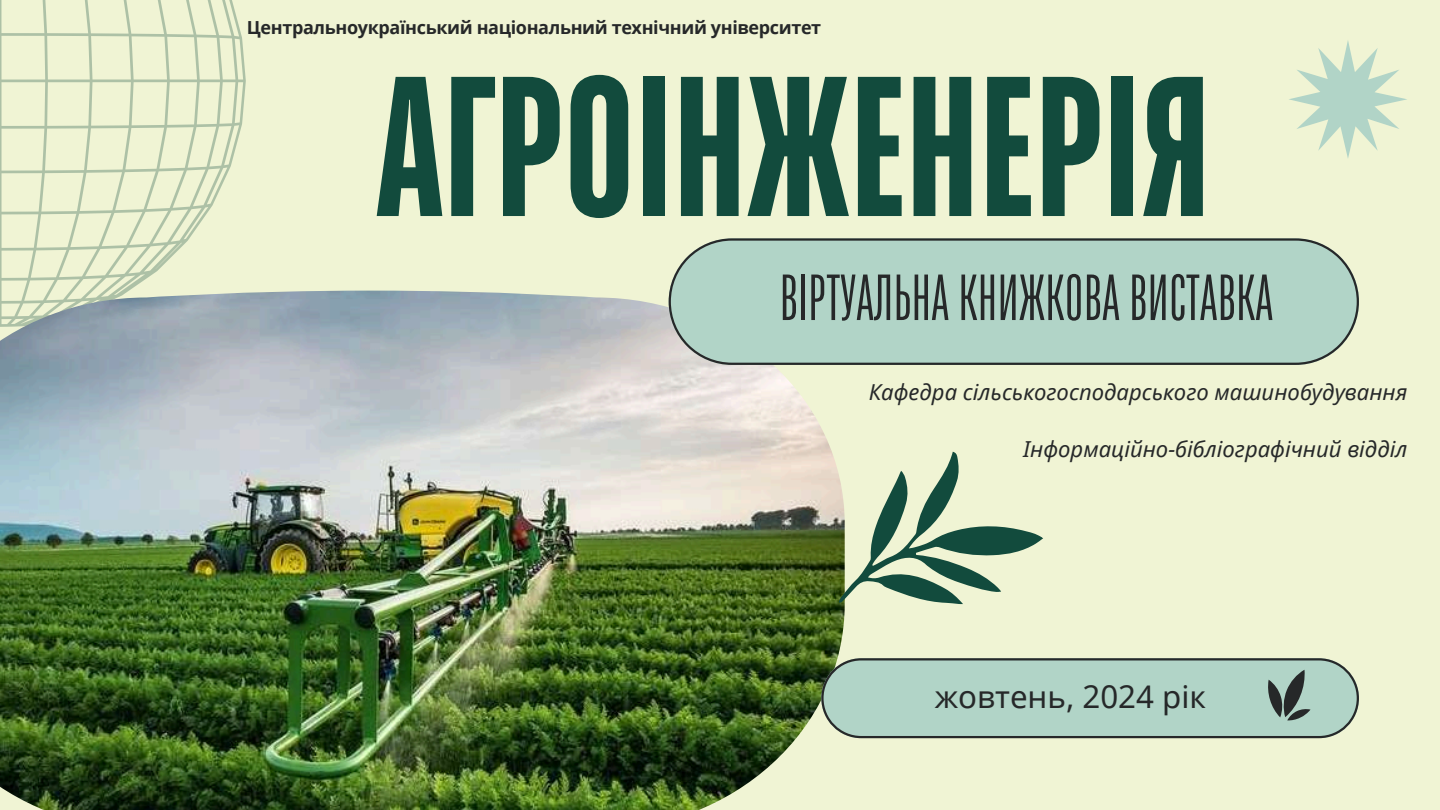
<style>
.page{position:relative;width:1440px;height:810px;background:#f0f4d4}
.page>*{position:absolute;margin:0;border:0;box-sizing:border-box;transform-origin:0 0}
.t1{font:700 198.8px "TT Bluescreens";color:#124b3d}
.t2{font:65px "TT Bluescreens";color:#262829}
.t3{font:31.2px "Noto Sans";color:#262829}
.t4{font:italic 22px "Noto Sans";color:#262829}
.t5{font:700 18px "Noto Sans";letter-spacing:-.02em;color:#262829}
</style>
<div class="page">
<svg style="left:0;top:0;width:246px;height:291px"></svg>
<svg style="left:1289px;top:40px;width:118px;height:118px"></svg>
<img style="left:0;top:291px;width:823px;height:519px">
<svg style="left:802px;top:431px;width:241px;height:247px"></svg>
<svg style="left:669px;top:238px;width:690px;height:127px;background:#adcec1"></svg>
<svg style="left:821px;top:658px;width:538px;height:80px;background:#a6c6b9"></svg>
<p class="t5" style="left:247px;top:14px;width:576px">Центральноукраїнський національний технічний університет</p>
<h1 class="t1" style="left:376px;top:53px;width:837px">АГРОІНЖЕНЕРІЯ</h1>
<h2 class="t2" style="left:780px;top:267px;width:495px">ВІРТУАЛЬНАКНИЖКОВАВИСТАВКА</h2>
<p class="t4" style="left:869px;top:377px;width:540px">Кафедра сільськогосподарського машинобудування</p>
<p class="t4" style="left:1023px;top:434px;width:386px">Інформаційно-бібліографічний відділ</p>
<h3 class="t3" style="left:935px;top:675px;width:273px">жовтень, 2024 рік</h3>
</div>
